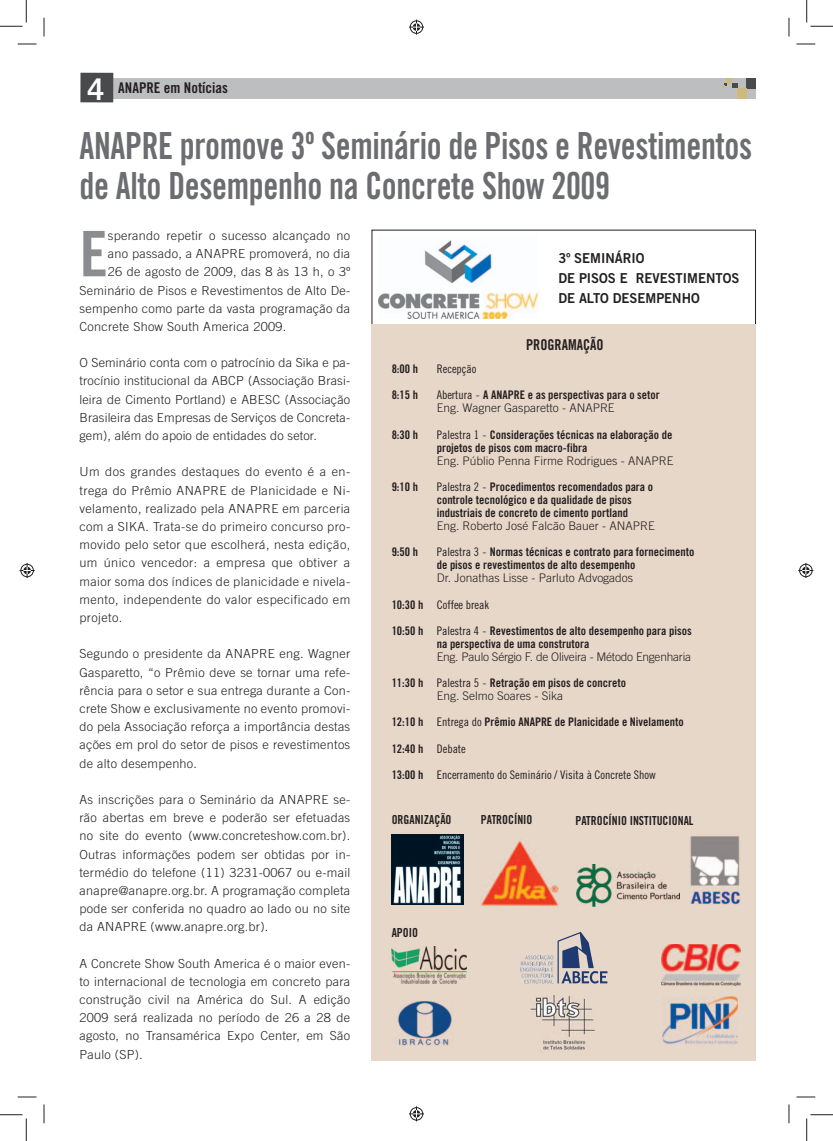
<style>
.page{position:relative;width:833px;height:1141px;background:#fff}
.page>*{position:absolute;margin:0;border:0;box-sizing:border-box;transform-origin:0 0}
.t1{font:62.88px "Trade Gothic Bold Cond Twenty";color:#8a8c8f}
.t2{font:37.38px/39.9px "Trade Gothic Bold Cond Twenty";letter-spacing:-.01em;color:#6c6d70;scale:.9 1}
.t3{font:15px "Trade Gothic Bold Cond Twenty";color:#231f20;scale:.95 1}
.t4{font:14.75px "Trade Gothic Bold Cond Twenty";color:#231f20}
.t5{font:13.75px/19.9px "Trade Gothic Bold Two";color:#231f20;scale:.95 1}
.t6{font:300 12.5px/18.1px "Trade Gothic";letter-spacing:.02em;color:#231f20;text-align:justify}
.t7{font:12.5px "Trade Gothic Bold Cond Twenty";color:#231f20;scale:.95 1}
.t8{font:11.88px/13.1px "Trade Gothic Bold Cond Twenty";color:#231f20}
.t9{font:300 11.88px "Trade Gothic";color:#231f20}
.t10{font:11.88px "Trade Gothic Cond Eighteen";color:#231f20}
.t11{font:300 11.88px "Trade Gothic";letter-spacing:-.02em;color:#231f20}
.s1{font-family:"Trade Gothic Bold Two";font-size:29.88px;color:#fff}
.s2{font-family:"Trade Gothic Cond Eighteen"}
.s3{font-family:"Trade Gothic";font-weight:300}
.s4{font-family:"Trade Gothic Bold Cond Twenty"}
</style>
<div class="page">
<div style="left:371px;top:324px;width:384px;height:736px;background:#e7d7c9"></div>
<div style="left:81px;top:78px;width:674px;height:20px;background:#bdbec0"></div>
<div style="left:80px;top:73px;width:33px;height:29px;background:#494a4b"></div>
<div style="left:745px;top:78px;width:10px;height:10px;background:#494a4b"></div>
<div style="left:736px;top:88px;width:9px;height:10px;background:#cdbb7c"></div>
<svg style="left:722px;top:79px;width:15px;height:9px"></svg>
<img style="left:481px;top:839px;width:77px;height:68px">
<img style="left:391px;top:834px;width:72px;height:70px">
<img style="left:576px;top:864px;width:103px;height:42px">
<img style="left:689px;top:835px;width:50px;height:69px">
<img style="left:397px;top:1000px;width:55px;height:46px">
<img style="left:530px;top:995px;width:64px;height:55px">
<img style="left:662px;top:996px;width:75px;height:48px">
<img style="left:391px;top:946px;width:75px;height:36px">
<img style="left:378px;top:240px;width:159px;height:79px">
<img style="left:661px;top:944px;width:78px;height:41px">
<svg style="left:520px;top:932px;width:87px;height:51px"></svg>
<svg style="left:18px;top:43px;width:18px;height:2px"></svg>
<svg style="left:796px;top:43px;width:18px;height:2px"></svg>
<svg style="left:18px;top:1096px;width:18px;height:1px"></svg>
<svg style="left:796px;top:1096px;width:18px;height:1px"></svg>
<svg style="left:43px;top:18px;width:2px;height:18px"></svg>
<svg style="left:43px;top:1104px;width:2px;height:19px"></svg>
<svg style="left:788px;top:18px;width:1px;height:18px"></svg>
<svg style="left:788px;top:1104px;width:1px;height:19px"></svg>
<svg style="left:0;top:0;width:27px;height:27px"></svg>
<svg style="left:0;top:1114px;width:27px;height:26px"></svg>
<svg style="left:806px;top:0;width:26px;height:27px"></svg>
<svg style="left:806px;top:1114px;width:26px;height:26px"></svg>
<svg style="left:409px;top:20px;width:15px;height:15px"></svg>
<svg style="left:409px;top:1106px;width:15px;height:15px"></svg>
<svg style="left:20px;top:563px;width:15px;height:15px"></svg>
<svg style="left:798px;top:563px;width:14px;height:15px"></svg>
<p class="t4" style="left:87px;top:83px;width:142px"><span class="s1">4</span> ANAPRE em Notícias</p>
<h2 class="t2" style="left:79px;top:129px;width:748px">ANAPRE promove 3º Seminário de Pisos e Revestimentos de Alto Desempenho na Concrete Show 2009</h2>
<h1 class="t1" style="left:79px;top:231px;width:30px">E</h1>
<p class="t6" style="left:108px;top:227px;width:244px">sperando repetir o sucesso alcançado no</p>
<p class="t6" style="left:108px;top:246px;width:244px">ano passado, a ANAPRE promoverá, no dia</p>
<p class="t6" style="left:108px;top:264px;width:244px">26 de agosto de 2009, das 8 às 13 h, o 3º</p>
<p class="t6" style="left:79px;top:282px;width:272px">Seminário de Pisos e Revestimentos de Alto De-</p>
<p class="t6" style="left:79px;top:300px;width:272px">sempenho como parte da vasta programação da</p>
<p class="t6" style="left:79px;top:318px;width:208px">Concrete Show South America 2009.</p>
<p class="t6" style="left:79px;top:355px;width:272px">O Seminário conta com o patrocínio da Sika e pa&shy;trocínio institucional da ABCP (Associação Brasi&shy;leira de Cimento Portland) e ABESC (Associação Brasileira das Empresas de Serviços de Concreta&shy;gem), além do apoio de entidades do setor.</p>
<p class="t6" style="left:79px;top:464px;width:272px">Um dos grandes destaques do evento é a en&shy;trega do Prêmio ANAPRE de Planicidade e Ni&shy;velamento, realizado pela ANAPRE em parceria com a SIKA. Trata-se do primeiro concurso pro&shy;movido pelo setor que escolherá, nesta edição, um único vencedor: a empresa que obtiver a maior soma dos índices de planicidade e nivela&shy;mento, independente do valor especificado em projeto.</p>
<p class="t6" style="left:79px;top:646px;width:272px">Segundo o presidente da ANAPRE eng. Wagner Gasparetto, “o Prêmio deve se tornar uma refe&shy;rência para o setor e sua entrega durante a Con&shy;crete Show e exclusivamente no evento promovi&shy;do pela Associação reforça a importância destas ações em prol do setor de pisos e revestimentos de alto desempenho.</p>
<p class="t6" style="left:79px;top:791px;width:272px">As inscrições para o Seminário da ANAPRE se&shy;rão abertas em breve e poderão ser efetuadas no site do evento (www.concreteshow.com.br).<br>Outras informações podem ser obtidas por in&shy;termédio do telefone (11) 3231-0067 ou e-mail anapre@anapre.org.br. A programação completa pode ser conferida no quadro ao lado ou no site da ANAPRE (www.anapre.org.br).</p>
<p class="t6" style="left:79px;top:955px;width:272px">A Concrete Show South America é o maior even&shy;to internacional de tecnologia em concreto para construção civil na América do Sul. A edição 2009 será realizada no período de 26 a 28 de agosto, no Transamérica Expo Center, em São Paulo (SP).</p>
<p class="t5" style="left:558px;top:249px;width:192px">3º SEMINÁRIO<br>DE PISOS E REVESTIMENTOS<br>DE ALTO DESEMPENHO</p>
<p class="t3" style="left:526px;top:339px;width:83px">PROGRAMAÇÃO</p>
<p class="t8" style="left:391px;top:363px;width:28px">8:00 h</p>
<p class="t10" style="left:436px;top:364px;width:41px">Recepção</p>
<p class="t8" style="left:391px;top:389px;width:28px">8:15 h</p>
<p class="t8" style="left:436px;top:389px;width:224px"><span class="s2">Abertura</span> <span class="s3">-</span> A ANAPRE e as perspectivas para o setor</p>
<p class="t9" style="left:436px;top:404px;width:179px">Eng. Wagner Gasparetto - ANAPRE</p>
<p class="t8" style="left:391px;top:428px;width:28px">8:30 h</p>
<p class="t8" style="left:436px;top:428px;width:237px"><span class="s2">Palestra 1</span> <span class="s3">-</span> Considerações técnicas na elaboração de projetos de pisos com macro-fibra</p>
<p class="t9" style="left:436px;top:456px;width:238px">Eng. Públio Penna Firme Rodrigues - ANAPRE</p>
<p class="t8" style="left:391px;top:481px;width:28px">9:10 h</p>
<p class="t8" style="left:436px;top:481px;width:218px"><span class="s2">Palestra 2</span> <span class="s3">-</span> Procedimentos recomendados para o controle tecnológico e da qualidade de pisos industriais de concreto de cimento portland</p>
<p class="t9" style="left:436px;top:521px;width:219px">Eng. Roberto José Falcão Bauer - ANAPRE</p>
<p class="t8" style="left:391px;top:546px;width:28px">9:50 h</p>
<p class="t8" style="left:436px;top:546px;width:259px"><span class="s2">Palestra 3</span> <span class="s3">-</span> Normas técnicas e contrato para fornecimento de pisos e revestimentos de alto desempenho</p>
<p class="t9" style="left:436px;top:574px;width:198px">Dr. Jonathas Lisse - Parluto Advogados</p>
<p class="t10" style="left:391px;top:600px;width:99px"><span class="s4">10:30 h</span> Coffee break</p>
<p class="t8" style="left:436px;top:625px;width:256px;text-indent:-45px">10:50 h <span class="s2">Palestra 4</span> <span class="s3">-</span> Revestimentos de alto desempenho para pisos na perspectiva de uma construtora</p>
<p class="t11" style="left:436px;top:652px;width:256px">Eng. Paulo Sérgio F. de Oliveira - Método Engenharia</p>
<p class="t8" style="left:391px;top:677px;width:236px">11:30 h <span class="s2">Palestra 5</span> <span class="s3">-</span> Retração em pisos de concreto</p>
<p class="t9" style="left:436px;top:691px;width:128px">Eng. Selmo Soares - Sika</p>
<p class="t8" style="left:391px;top:716px;width:293px">12:10 h <span class="s2">Entrega do</span> Prêmio ANAPRE de Planicidade e Nivelamento</p>
<p class="t8" style="left:391px;top:742px;width:76px">12:40 h <span class="s2">Debate</span></p>
<p class="t10" style="left:391px;top:770px;width:265px"><span class="s4">13:00 h</span> Encerramento do Seminário / Visita à Concrete Show</p>
<p class="t7" style="left:391px;top:815px;width:64px">ORGANIZAÇÃO</p>
<p class="t7" style="left:480px;top:815px;width:56px">PATROCÍNIO</p>
<p class="t7" style="left:575px;top:815px;width:126px">PATROCÍNIO INSTITUCIONAL</p>
<p class="t7" style="left:391px;top:927px;width:29px">APOIO</p>
</div>
